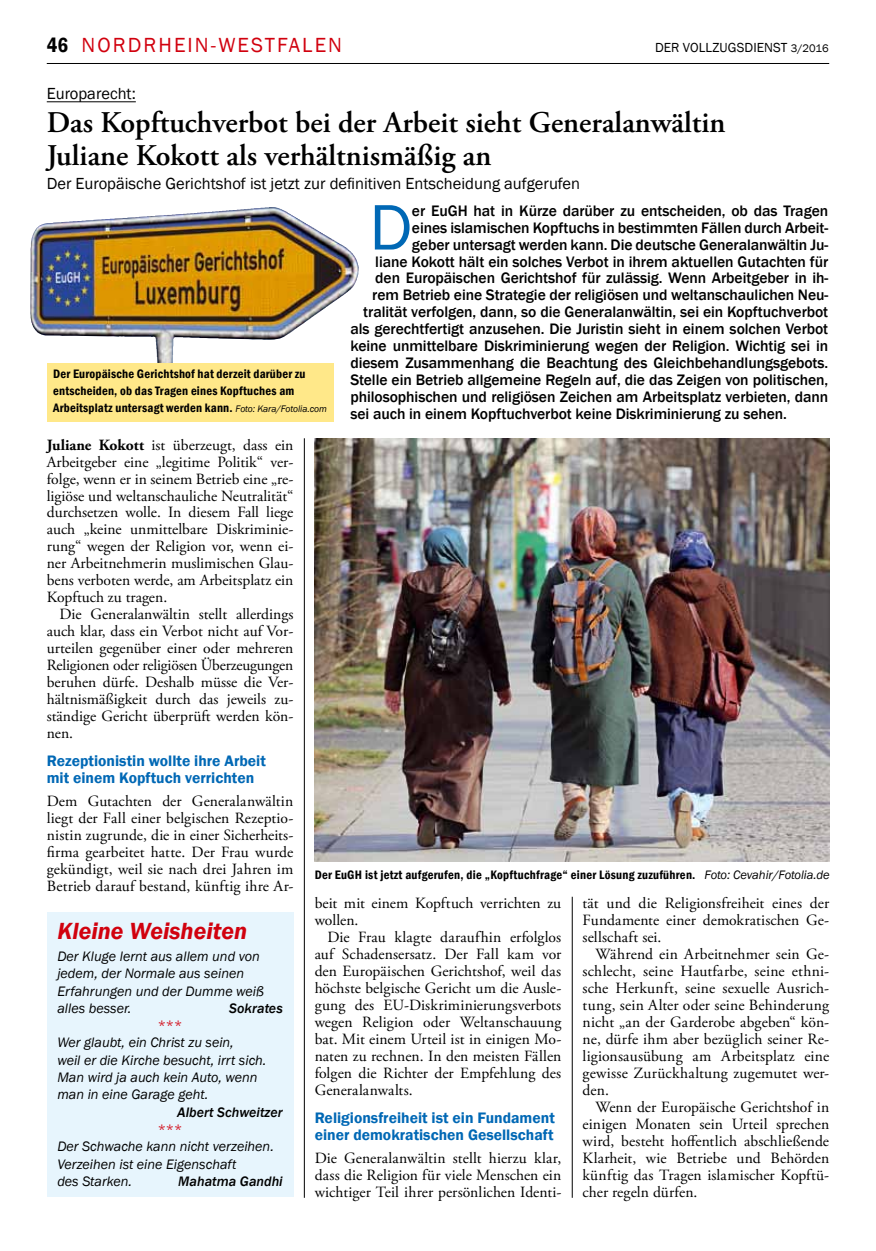
<style>
.page{position:relative;width:876px;height:1251px;background:#fff}
.page>*{position:absolute;margin:0;border:0;box-sizing:border-box;transform-origin:0 0}
.t1{font:66.45px "Franklin Gothic";color:#0068b5}
.t2{font:600 30px/33px "Adobe Garamond Pro";color:#000}
.t3{font:italic 600 24px "Franklin Gothic";color:#d1010e}
.t4{font:21px "Franklin Gothic";letter-spacing:.1em;color:#d1010e}
.t5{font:16.5px "Franklin Gothic";color:#000}
.t6{font:15.6px/17px "Adobe Garamond Pro";color:#000;text-align:justify}
.t7{font:500 15.6px "Franklin Gothic";letter-spacing:-.005em;color:#000}
.t8{font:600 15.6px/17px "Franklin Gothic";color:#0068b5}
.t9{font:italic 14.1px/17.2px "Franklin Gothic";color:#000}
.t10{font:italic 500 14.1px "Franklin Gothic";color:#000}
.t11{font:14.1px "Franklin Gothic";color:#d1010e}
.t12{font:13.5px "Franklin Gothic";letter-spacing:.005em;color:#000}
.t13{font:600 condensed 12.6px/17px "Franklin Gothic";letter-spacing:.015em;color:#000}
.s1{font-weight:600;font-stretch:condensed;color:#000}
.s2{font-size:11.25px}
.s3{font-weight:400;font-style:italic;font-stretch:normal;font-size:9.75px}
.s4{font-weight:700}
.s5{font-weight:400;font-style:italic;font-stretch:normal}
</style>
<div class="page">
<hr style="left:47px;top:63px;width:782px;height:1px;background:#000">
<hr style="left:572px;top:896px;width:1px;height:301px;background:#000">
<hr style="left:304px;top:438px;width:1px;height:759px;background:#000">
<img style="left:30px;top:207px;width:239px;height:156px">
<div style="left:47px;top:363px;width:286px;height:58px;background:#ffe889"></div>
<img style="left:315px;top:438px;width:514px;height:423px">
<hr style="left:47px;top:101px;width:89px;height:1px;background:#000">
<div style="left:47px;top:911px;width:246px;height:285px;background:#e7f5fd"></div>
<p class="t4" style="left:47px;top:32px;width:297px"><span class="s1">46</span> NORDRHEIN-WESTFALEN</p>
<p class="t12" style="left:655px;top:40px;width:175px">DER VOLLZUGSDIENST <span class="s2">3/2016</span></p>
<p class="t5" style="left:47px;top:83px;width:91px">Europarecht:</p>
<p class="t2" style="left:47px;top:106px;width:680px">Das Kopftuchverbot bei der Arbeit sieht Generalanwältin<br>Juliane Kokott als verhältnismäßig an</p>
<p class="t5" style="left:47px;top:173px;width:535px">Der Europäische Gerichtshof ist jetzt zur definitiven Entscheidung aufgerufen</p>
<p class="t13" style="left:53px;top:365px;width:275px">Der Europäische Gerichtshof hat derzeit darüber zu entscheiden, ob das Tragen eines Kopftuches am<br>Arbeitsplatz untersagt werden kann. <span class="s3">Foto: Kara/Fotolia.com</span></p>
<p class="t1" style="left:369px;top:186px;width:45px">D</p>
<p class="t7" style="left:412px;top:201px;width:418px">er EuGH hat in Kürze darüber zu entscheiden, ob das Tragen</p>
<p class="t7" style="left:412px;top:218px;width:418px">eines islamischen Kopftuchs in bestimmten Fällen durch Arbeit-</p>
<p class="t7" style="left:412px;top:235px;width:418px">geber untersagt werden kann. Die deutsche Generalanwältin Ju-</p>
<p class="t7" style="left:375px;top:251px;width:455px">liane Kokott hält ein solches Verbot in ihrem aktuellen Gutachten für</p>
<p class="t7" style="left:375px;top:268px;width:455px">den Europäischen Gerichtshof für zulässig. Wenn Arbeitgeber in ih-</p>
<p class="t7" style="left:372px;top:285px;width:457px">rem Betrieb eine Strategie der religiösen und weltanschaulichen Neu-</p>
<p class="t7" style="left:363px;top:302px;width:466px">tralität verfolgen, dann, so die Generalanwältin, sei ein Kopftuchverbot</p>
<p class="t7" style="left:350px;top:319px;width:479px">als gerechtfertigt anzusehen. Die Juristin sieht in einem solchen Verbot</p>
<p class="t7" style="left:350px;top:336px;width:479px">keine unmittelbare Diskriminierung wegen der Religion. Wichtig sei in</p>
<p class="t7" style="left:350px;top:353px;width:479px">diesem Zusammenhang die Beachtung des Gleichbehandlungsgebots.</p>
<p class="t7" style="left:350px;top:370px;width:479px">Stelle ein Betrieb allgemeine Regeln auf, die das Zeigen von politischen,</p>
<p class="t7" style="left:350px;top:387px;width:479px">philosophischen und religiösen Zeichen am Arbeitsplatz verbieten, dann</p>
<p class="t7" style="left:350px;top:404px;width:438px">sei auch in einem Kopftuchverbot keine Diskriminierung zu sehen.</p>
<p class="t6" style="left:47px;top:436px;width:248px"><span class="s4">Juliane Kokott</span> ist überzeugt, dass ein</p>
<p class="t6" style="left:47px;top:453px;width:248px">Arbeitgeber eine „legitime Politik“ ver-</p>
<p class="t6" style="left:47px;top:470px;width:248px">folge, wenn er in seinem Betrieb eine „re-</p>
<p class="t6" style="left:47px;top:487px;width:248px">ligiöse und weltanschauliche Neutralität“</p>
<p class="t6" style="left:47px;top:504px;width:248px">durchsetzen wolle. In diesem Fall liege</p>
<p class="t6" style="left:47px;top:521px;width:248px">auch „keine unmittelbare Diskriminie-</p>
<p class="t6" style="left:47px;top:538px;width:248px">rung“ wegen der Religion vor, wenn ei-</p>
<p class="t6" style="left:47px;top:555px;width:248px">ner Arbeitnehmerin muslimischen Glau-</p>
<p class="t6" style="left:47px;top:572px;width:248px">bens verboten werde, am Arbeitsplatz ein</p>
<p class="t6" style="left:47px;top:589px;width:122px">Kopftuch zu tragen.</p>
<p class="t6" style="left:60px;top:606px;width:235px">Die Generalanwältin stellt allerdings</p>
<p class="t6" style="left:47px;top:623px;width:247px">auch klar, dass ein Verbot nicht auf Vor-</p>
<p class="t6" style="left:47px;top:640px;width:248px">urteilen gegenüber einer oder mehreren</p>
<p class="t6" style="left:47px;top:657px;width:248px">Religionen oder religiösen Überzeugungen</p>
<p class="t6" style="left:47px;top:674px;width:248px">beruhen dürfe. Deshalb müsse die Ver-</p>
<p class="t6" style="left:47px;top:691px;width:248px">hältnismäßigkeit durch das jeweils zu-</p>
<p class="t6" style="left:47px;top:708px;width:248px">ständige Gericht überprüft werden kön-</p>
<p class="t6" style="left:47px;top:725px;width:28px">nen.</p>
<p class="t8" style="left:47px;top:752px;width:221px">Rezeptionistin wollte ihre Arbeit mit einem Kopftuch verrichten</p>
<p class="t6" style="left:47px;top:792px;width:248px">Dem Gutachten der Generalanwältin liegt der Fall einer belgischen Rezeptio&shy;nistin zugrunde, die in einer Sicherheits&shy;firma gearbeitet hatte. Der Frau wurde gekündigt, weil sie nach drei Jahren im Betrieb darauf bestand, künftig ihre Ar-</p>
<p class="t3" style="left:57px;top:915px;width:191px">Kleine Weisheiten</p>
<p class="t9" style="left:57px;top:947px;width:208px">Der Kluge lernt aus allem und von jedem, der Normale aus seinen<br>Erfahrungen und der Dumme weiß alles besser.</p>
<p class="t10" style="left:229px;top:999px;width:55px">Sokrates</p>
<p class="t11" style="left:158px;top:1016px;width:26px">***</p>
<p class="t9" style="left:57px;top:1034px;width:178px">Wer glaubt, ein Christ zu sein,</p>
<p class="t9" style="left:57px;top:1051px;width:211px">weil er die Kirche besucht, irrt sich.</p>
<p class="t9" style="left:57px;top:1068px;width:202px">Man wird ja auch kein Auto, wenn</p>
<p class="t9" style="left:57px;top:1086px;width:152px">man in eine Garage geht.</p>
<p class="t10" style="left:177px;top:1102px;width:107px">Albert Schweitzer</p>
<p class="t11" style="left:158px;top:1120px;width:26px">***</p>
<p class="t9" style="left:57px;top:1137px;width:218px">Der Schwache kann nicht verzeihen.</p>
<p class="t9" style="left:57px;top:1155px;width:181px">Verzeihen ist eine Eigenschaft</p>
<p class="t9" style="left:57px;top:1172px;width:76px">des Starken.</p>
<p class="t10" style="left:178px;top:1172px;width:106px">Mahatma Gandhi</p>
<p class="t13" style="left:315px;top:865px;width:517px">Der EuGH ist jetzt aufgerufen, die „Kopftuchfrage“ einer Lösung zuzuführen. <span class="s5">Foto: Cevahir/Fotolia.de</span></p>
<p class="t6" style="left:583px;top:895px;width:248px">tät und die Religionsfreiheit eines der</p>
<p class="t6" style="left:583px;top:912px;width:248px">Fundamente einer demokratischen Ge-</p>
<p class="t6" style="left:583px;top:928px;width:80px">sellschaft sei.</p>
<p class="t6" style="left:595px;top:945px;width:235px">Während ein Arbeitnehmer sein Ge-</p>
<p class="t6" style="left:583px;top:962px;width:247px">schlecht, seine Hautfarbe, seine ethni-</p>
<p class="t6" style="left:583px;top:979px;width:248px">sche Herkunft, seine sexuelle Ausrich-</p>
<p class="t6" style="left:583px;top:996px;width:248px">tung, sein Alter oder seine Behinderung</p>
<p class="t6" style="left:583px;top:1013px;width:248px">nicht „an der Garderobe abgeben“ kön-</p>
<p class="t6" style="left:583px;top:1030px;width:248px">ne, dürfe ihm aber bezüglich seiner Re-</p>
<p class="t6" style="left:583px;top:1047px;width:248px">ligionsausübung am Arbeitsplatz eine</p>
<p class="t6" style="left:583px;top:1064px;width:248px">gewisse Zurückhaltung zugemutet wer-</p>
<p class="t6" style="left:583px;top:1081px;width:28px">den.</p>
<p class="t6" style="left:595px;top:1098px;width:235px">Wenn der Europäische Gerichtshof in</p>
<p class="t6" style="left:583px;top:1115px;width:248px">einigen Monaten sein Urteil sprechen</p>
<p class="t6" style="left:583px;top:1132px;width:248px">wird, besteht hoffentlich abschließende</p>
<p class="t6" style="left:583px;top:1149px;width:248px">Klarheit, wie Betriebe und Behörden</p>
<p class="t6" style="left:583px;top:1166px;width:248px">künftig das Tragen islamischer Kopftü-</p>
<p class="t6" style="left:583px;top:1183px;width:116px">cher regeln dürfen.</p>
<p class="t6" style="left:315px;top:895px;width:248px">beit mit einem Kopftuch verrichten zu</p>
<p class="t6" style="left:315px;top:912px;width:45px">wollen.</p>
<p class="t6" style="left:327px;top:928px;width:235px">Die Frau klagte daraufhin erfolglos</p>
<p class="t6" style="left:315px;top:945px;width:248px">auf Schadensersatz. Der Fall kam vor</p>
<p class="t6" style="left:315px;top:962px;width:248px">den Europäischen Gerichtshof, weil das</p>
<p class="t6" style="left:315px;top:979px;width:248px">höchste belgische Gericht um die Ausle-</p>
<p class="t6" style="left:315px;top:996px;width:248px">gung des EU-Diskriminierungsverbots</p>
<p class="t6" style="left:315px;top:1013px;width:248px">wegen Religion oder Weltanschauung</p>
<p class="t6" style="left:315px;top:1030px;width:248px">bat. Mit einem Urteil ist in einigen Mo-</p>
<p class="t6" style="left:315px;top:1047px;width:248px">naten zu rechnen. In den meisten Fällen</p>
<p class="t6" style="left:315px;top:1064px;width:248px">folgen die Richter der Empfehlung des</p>
<p class="t6" style="left:315px;top:1081px;width:100px">Generalanwalts.</p>
<p class="t8" style="left:315px;top:1108px;width:242px">Religionsfreiheit ist ein Fundament einer demokratischen Gesellschaft</p>
<p class="t6" style="left:315px;top:1149px;width:248px">Die Generalanwältin stellt hierzu klar, dass die Religion für viele Menschen ein wichtiger Teil ihrer persönlichen Identi-</p>
</div>
